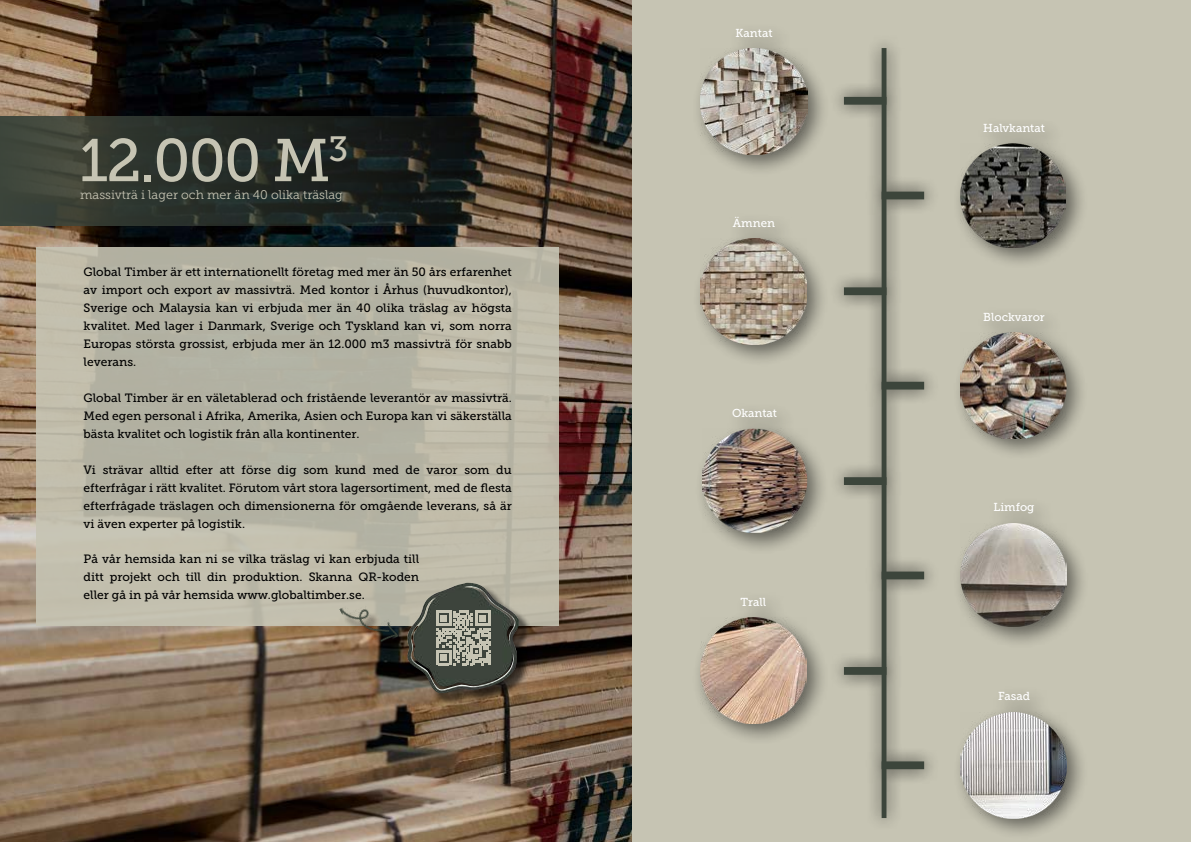
<style>
.page{position:relative;width:1191px;height:842px;background:#c6c4b3}
.page>*{position:absolute;margin:0;border:0;box-sizing:border-box;transform-origin:0 0}
.t1{font:60px "Museo Slab 500";color:#c6c4b3}
.t2{font:12.5px "Museo Slab 300";color:#c6c4b3}
.t3{font:12px/18px "Museo Slab 500";color:#000;text-align:justify}
.t4{font:11.5px "Museo Slab 500";color:#fff}
</style>
<div class="page">
<img style="left:0;top:0;width:631px;height:842px">
<div style="left:36px;top:247px;width:523px;height:379px;background:linear-gradient(to right,#b9b7a7,#bbb7a7)"></div>
<div style="left:409px;top:584px;width:122px;height:121px;background:#000;opacity:.75"></div>
<img style="left:407px;top:583px;width:112px;height:110px">
<svg style="left:436px;top:611px;width:54px;height:54px"></svg>
<div style="left:342px;top:610px;width:68px;height:44px;background:#000;opacity:.75"></div>
<img style="left:339px;top:591px;width:59px;height:63px">
<div style="left:691px;top:20px;width:139px;height:157px;background:#000;opacity:.5"></div>
<img style="left:700px;top:48px;width:107px;height:106px">
<div style="left:828px;top:33px;width:112px;height:800px;background:#000;opacity:.75"></div>
<div style="left:881px;top:48px;width:5px;height:770px;background:#3c453b"></div>
<div style="left:844px;top:97px;width:42px;height:8px;background:#3c453b"></div>
<div style="left:881px;top:192px;width:43px;height:7px;background:#3c453b"></div>
<div style="left:881px;top:382px;width:43px;height:7px;background:#3c453b"></div>
<div style="left:844px;top:287px;width:42px;height:8px;background:#3c453b"></div>
<div style="left:844px;top:477px;width:42px;height:8px;background:#3c453b"></div>
<div style="left:881px;top:572px;width:43px;height:7px;background:#3c453b"></div>
<div style="left:844px;top:667px;width:42px;height:8px;background:#3c453b"></div>
<div style="left:881px;top:761px;width:43px;height:8px;background:#3c453b"></div>
<div style="left:952px;top:116px;width:137px;height:154px;background:#000;opacity:.5"></div>
<img style="left:960px;top:144px;width:105px;height:103px">
<div style="left:691px;top:210px;width:138px;height:157px;background:#000;opacity:.5"></div>
<img style="left:701px;top:238px;width:106px;height:106px">
<div style="left:952px;top:305px;width:136px;height:157px;background:#000;opacity:.5"></div>
<img style="left:960px;top:333px;width:106px;height:106px">
<div style="left:694px;top:400px;width:135px;height:155px;background:#000;opacity:.5"></div>
<img style="left:702px;top:428px;width:105px;height:105px">
<div style="left:953px;top:494px;width:136px;height:155px;background:#000;opacity:.5"></div>
<img style="left:961px;top:523px;width:105px;height:104px">
<div style="left:692px;top:590px;width:137px;height:156px;background:#000;opacity:.5"></div>
<img style="left:701px;top:618px;width:105px;height:106px">
<div style="left:952px;top:684px;width:137px;height:157px;background:#000;opacity:.5"></div>
<img style="left:960px;top:712px;width:106px;height:106px">
<svg style="left:0;top:116px;width:559px;height:110px"></svg>
<h1 class="t1" style="left:79px;top:127px;width:270px">12.000 M<sup>3</sup></h1>
<p class="t2" style="left:80px;top:188px;width:264px">massivträ i lager och mer än 40 olika träslag</p>
<p class="t3" style="left:84px;top:263px;width:430px">Global Timber är ett internationellt företag med mer än 50 års erfarenhet av import och export av massivträ. Med kontor i Århus (huvudkontor), Sverige och Malaysia kan vi erbjuda mer än 40 olika träslag av högsta kvalitet. Med lager i Danmark, Sverige och Tyskland kan vi, som norra Europas största grossist, erbjuda mer än 12.000 m3 massivträ för snabb leverans.</p>
<p class="t3" style="left:84px;top:389px;width:430px">Global Timber är en väletablerad och fristående leverantör av massivträ.<br>Med egen personal i Afrika, Amerika, Asien och Europa kan vi säkerställa bästa kvalitet och logistik från alla kontinenter.</p>
<p class="t3" style="left:84px;top:461px;width:430px">Vi strävar alltid efter att förse dig som kund med de varor som du efterfrågar i rätt kvalitet. Förutom vårt stora lagersortiment, med de flesta efterfrågade träslagen och dimensionerna för omgående leverans, så är vi även experter på logistik.</p>
<p class="t3" style="left:84px;top:550px;width:337px">På vår hemsida kan ni se vilka träslag vi kan erbjuda till ditt projekt och till din produktion. Skanna QR-koden eller gå in på vår hemsida www.globaltimber.se.</p>
<p class="t4" style="left:735px;top:26px;width:38px">Kantat</p>
<p class="t4" style="left:733px;top:216px;width:44px">Ämnen</p>
<p class="t4" style="left:732px;top:406px;width:47px">Okantat</p>
<p class="t4" style="left:740px;top:596px;width:27px">Trall</p>
<p class="t4" style="left:983px;top:122px;width:63px">Halvkantat</p>
<p class="t4" style="left:983px;top:311px;width:63px">Blockvaror</p>
<p class="t4" style="left:993px;top:500px;width:43px">Limfog</p>
<p class="t4" style="left:998px;top:690px;width:33px">Fasad</p>
</div>
